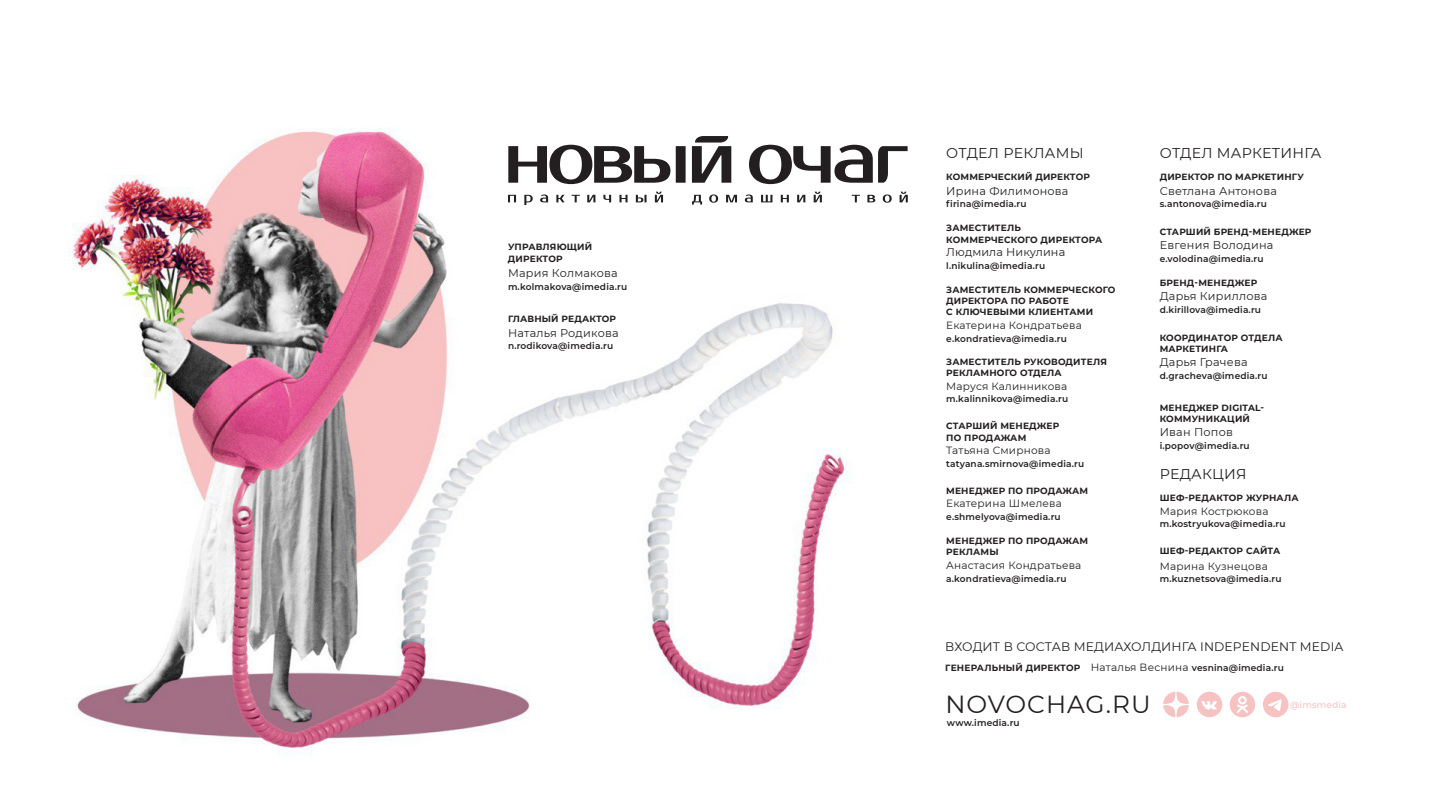
<style>
.page{position:relative;width:1440px;height:810px;background:#fff}
.page>*{position:absolute;margin:0;border:0;box-sizing:border-box;transform-origin:0 0}
.t1{font:24.75px "Montserrat";letter-spacing:.04em;color:#231f20}
.t2{font:14.25px "Montserrat";letter-spacing:.02em;color:#231f20}
.t3{font:12.38px "Montserrat";letter-spacing:.01em;color:#231f20}
.t4{font:11.25px "Montserrat";letter-spacing:.02em;color:#231f20}
.t5{font:10.5px "Montserrat";letter-spacing:.02em;color:#231f20}
.t6{font:700 9px/11.2px "Montserrat";letter-spacing:.02em;color:#231f20}
.t7{font:600 9px "Montserrat";letter-spacing:.02em;color:#231f20}
.t8{font:500 9px "Montserrat";letter-spacing:.02em;color:#f7c2c2}
.s1{font-weight:400;font-size:10.5px}
.s2{font-weight:600}
</style>
<div class="page">
<img style="left:72px;top:128px;width:835px;height:628px">
<svg style="left:508px;top:136px;width:223px;height:48px"></svg>
<svg style="left:749px;top:145px;width:159px;height:39px"></svg>
<svg style="left:508px;top:192px;width:400px;height:13px"></svg>
<svg style="left:400px;top:282px;width:436px;height:368px"></svg>
<svg style="left:1263px;top:692px;width:25px;height:25px"></svg>
<svg style="left:1230px;top:692px;width:25px;height:25px"></svg>
<svg style="left:1163px;top:692px;width:26px;height:25px"></svg>
<svg style="left:1197px;top:692px;width:25px;height:25px"></svg>
<p class="t6" style="left:508px;top:241px;width:86px">УПРАВЛЯЮЩИЙ<br>ДИРЕКТОР</p>
<p class="t4" style="left:508px;top:266px;width:111px">Мария Колмакова</p>
<p class="t7" style="left:508px;top:281px;width:121px">m.kolmakova@imedia.ru</p>
<p class="t6" style="left:508px;top:312px;width:110px">ГЛАВНЫЙ РЕДАКТОР</p>
<p class="t4" style="left:508px;top:325px;width:112px">Наталья Родикова</p>
<p class="t7" style="left:508px;top:340px;width:107px">n.rodikova@imedia.ru</p>
<p class="t2" style="left:946px;top:143px;width:139px">ОТДЕЛ РЕКЛАМЫ</p>
<p class="t6" style="left:946px;top:171px;width:145px">КОММЕРЧЕСКИЙ ДИРЕКТОР</p>
<p class="t4" style="left:946px;top:183px;width:124px">Ирина Филимонова</p>
<p class="t7" style="left:946px;top:198px;width:82px">firina@imedia.ru</p>
<p class="t6" style="left:946px;top:222px;width:158px">ЗАМЕСТИТЕЛЬ<br>КОММЕРЧЕСКОГО ДИРЕКТОРА</p>
<p class="t4" style="left:946px;top:244px;width:120px">Людмила Никулина</p>
<p class="t7" style="left:946px;top:259px;width:100px">l.nikulina@imedia.ru</p>
<p class="t6" style="left:946px;top:284px;width:171px">ЗАМЕСТИТЕЛЬ КОММЕРЧЕСКОГО<br>ДИРЕКТОРА ПО РАБОТЕ<br>С КЛЮЧЕВЫМИ КЛИЕНТАМИ</p>
<p class="t5" style="left:946px;top:318px;width:137px">Екатерина Кондратьева</p>
<p class="t7" style="left:946px;top:332px;width:122px">е.kondratieva@imedia.ru</p>
<p class="t6" style="left:946px;top:356px;width:162px">ЗАМЕСТИТЕЛЬ РУКОВОДИТЕЛЯ<br>РЕКЛАМНОГО ОТДЕЛА</p>
<p class="t5" style="left:946px;top:379px;width:123px">Маруся Калинникова</p>
<p class="t7" style="left:946px;top:393px;width:123px">m.kalinnikova@imedia.ru</p>
<p class="t6" style="left:946px;top:420px;width:115px">СТАРШИЙ МЕНЕДЖЕР<br>ПО ПРОДАЖАМ</p>
<p class="t5" style="left:946px;top:443px;width:106px">Татьяна Смирнова</p>
<p class="t7" style="left:946px;top:457px;width:140px">tatyana.smirnova@imedia.ru</p>
<p class="t6" style="left:946px;top:485px;width:143px">МЕНЕДЖЕР ПО ПРОДАЖАМ</p>
<p class="t5" style="left:946px;top:496px;width:117px">Екатерина Шмелева</p>
<p class="t7" style="left:946px;top:510px;width:116px">e.shmelyova@imedia.ru</p>
<p class="t6" style="left:946px;top:535px;width:143px">МЕНЕДЖЕР ПО ПРОДАЖАМ<br>РЕКЛАМЫ</p>
<p class="t5" style="left:946px;top:558px;width:137px">Анастасия Кондратьева</p>
<p class="t7" style="left:946px;top:572px;width:122px">a.kondratieva@imedia.ru</p>
<p class="t2" style="left:1160px;top:143px;width:163px">ОТДЕЛ МАРКЕТИНГА</p>
<p class="t6" style="left:1160px;top:171px;width:146px">ДИРЕКТОР ПО МАРКЕТИНГУ</p>
<p class="t4" style="left:1160px;top:183px;width:119px">Светлана Антонова</p>
<p class="t7" style="left:1160px;top:198px;width:109px">s.antonova@imedia.ru</p>
<p class="t6" style="left:1160px;top:226px;width:153px">СТАРШИЙ БРЕНД-МЕНЕДЖЕР</p>
<p class="t4" style="left:1160px;top:238px;width:115px">Евгения Володина</p>
<p class="t7" style="left:1160px;top:252px;width:105px">e.volodina@imedia.ru</p>
<p class="t6" style="left:1160px;top:277px;width:99px">БРЕНД-МЕНЕДЖЕР</p>
<p class="t4" style="left:1160px;top:289px;width:109px">Дарья Кириллова</p>
<p class="t7" style="left:1160px;top:303px;width:103px">d.kirillova@imedia.ru</p>
<p class="t6" style="left:1160px;top:332px;width:124px">КООРДИНАТОР ОТДЕЛА<br>МАРКЕТИНГА</p>
<p class="t4" style="left:1160px;top:355px;width:89px">Дарья Грачева</p>
<p class="t7" style="left:1160px;top:369px;width:109px">d.gracheva@imedia.ru</p>
<p class="t6" style="left:1160px;top:401px;width:106px">МЕНЕДЖЕР DIGITAL-<br>КОММУНИКАЦИЙ</p>
<p class="t4" style="left:1160px;top:424px;width:75px">Иван Попов</p>
<p class="t7" style="left:1160px;top:439px;width:92px">i.popov@imedia.ru</p>
<p class="t2" style="left:1160px;top:464px;width:88px">РЕДАКЦИЯ</p>
<p class="t6" style="left:1160px;top:492px;width:140px">ШЕФ-РЕДАКТОР ЖУРНАЛА</p>
<p class="t5" style="left:1160px;top:504px;width:110px">Мария Кострюкова</p>
<p class="t7" style="left:1160px;top:517px;width:127px">m.kostryukova@imedia.ru</p>
<p class="t6" style="left:1160px;top:545px;width:122px">ШЕФ-РЕДАКТОР САЙТА</p>
<p class="t5" style="left:1160px;top:559px;width:110px">Марина Кузнецова</p>
<p class="t7" style="left:1160px;top:572px;width:123px">m.kuznetsova@imedia.ru</p>
<p class="t3" style="left:945px;top:638px;width:400px">ВХОДИТ В СОСТАВ МЕДИАХОЛДИНГА INDEPENDENT MEDIA</p>
<p class="t6" style="left:945px;top:661px;width:340px">ГЕНЕРАЛЬНЫЙ ДИРЕКТОР <span class="s1">Наталья Веснина</span> <span class="s2">vesnina@imedia.ru</span></p>
<p class="t1" style="left:945px;top:688px;width:207px">NOVOCHAG.RU</p>
<p class="t7" style="left:947px;top:717px;width:74px">www.imedia.ru</p>
<p class="t8" style="left:1290px;top:698px;width:58px">@imsmedia</p>
</div>
